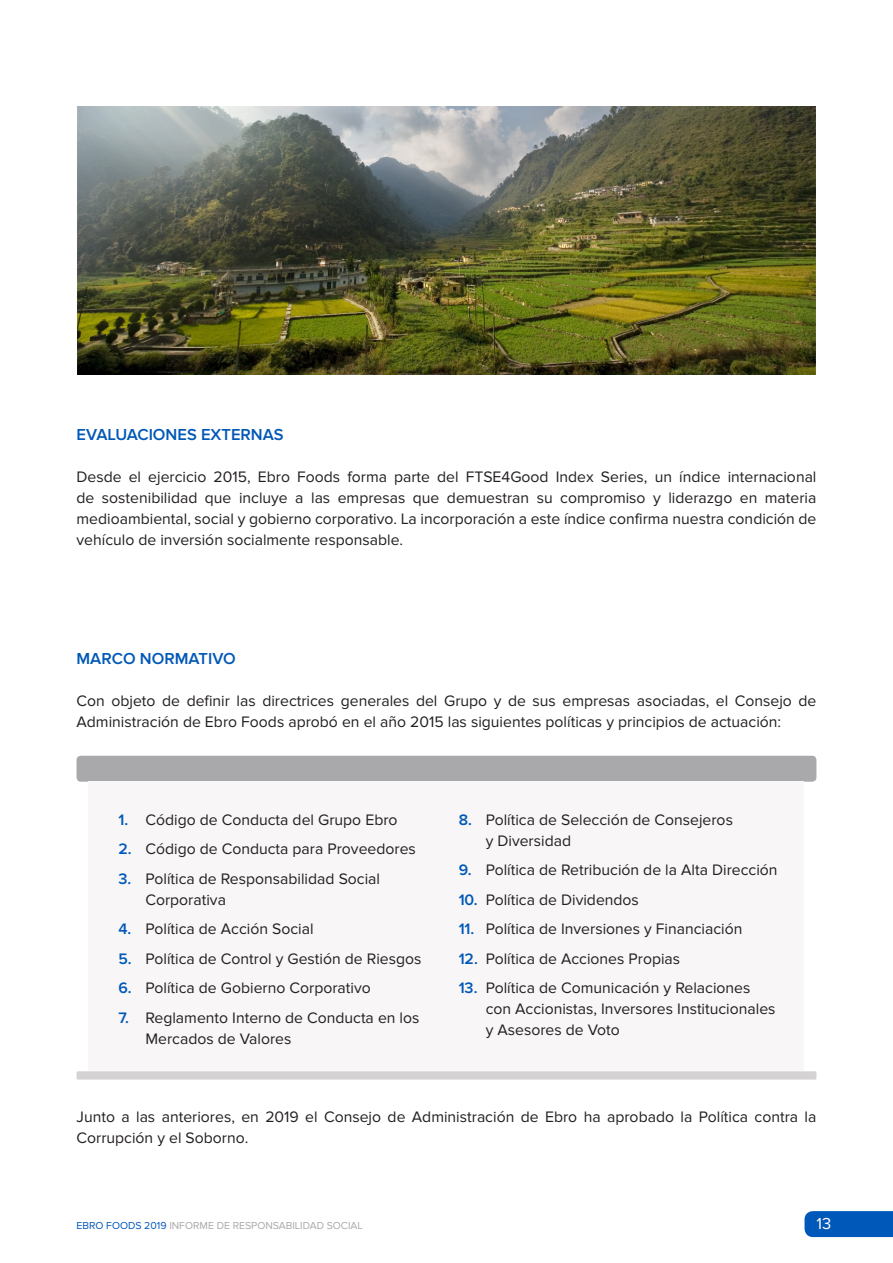
<style>
.page{position:relative;width:893px;height:1263px;background:#fff}
.page>*{position:absolute;margin:0;border:0;box-sizing:border-box;transform-origin:0 0}
._002_ladillo{font:600 16.5px "Proxima Nova";color:#0058b8}
.t1{font:16.5px "Proxima Nova";color:#fff}
._001_texto_seguido{font:15.75px/21px "Proxima Nova";color:#231f20}
._001_texto_seguido_l{font:15.75px/21px "Proxima Nova";color:#231f20}
.t2{font:10.5px "Proxima Nova";color:#a9a8aa}
.s1{font-weight:600;color:#0058b8}
.s2{color:#0058b8}
</style>
<div class="page">
<div style="left:804px;top:1211px;width:89px;height:26px;background:#0058b8"></div>
<div style="left:77px;top:756px;width:739px;height:26px;background:#a9a8aa;border-radius:4px"></div>
<div style="left:89px;top:782px;width:715px;height:289px;background:#f8f6f6"></div>
<div style="left:77px;top:1071px;width:739px;height:8px;background:#d5d2d4;border-radius:2px"></div>
<img style="left:77px;top:106px;width:739px;height:268px">
<p class="_002_ladillo" style="left:77px;top:425px;width:208px">EVALUACIONES EXTERNAS</p>
<p class="_001_texto_seguido" style="left:77px;top:467px;width:741px;text-align:justify">Desde el ejercicio 2015, Ebro Foods forma parte del FTSE4Good Index Series, un índice internacional de sostenibilidad que incluye a las empresas que demuestran su compromiso y liderazgo en materia medioambiental, social y gobierno corporativo. La incorporación a este índice confirma nuestra condición de vehículo de inversión socialmente responsable.</p>
<p class="_002_ladillo" style="left:77px;top:649px;width:161px">MARCO NORMATIVO</p>
<p class="_001_texto_seguido" style="left:77px;top:690px;width:741px">Con objeto de definir las directrices generales del Grupo y de sus empresas asociadas, el Consejo de<br>Administración de Ebro Foods aprobó en el año 2015 las siguientes políticas y principios de actuación:</p>
<p class="_001_texto_seguido_l" style="left:118px;top:809px;width:281px"><span class="s1">1.</span> Código de Conducta del Grupo Ebro</p>
<p class="_001_texto_seguido_l" style="left:118px;top:838px;width:299px"><span class="s1">2.</span> Código de Conducta para Proveedores</p>
<p class="_001_texto_seguido_l" style="left:145px;top:868px;width:236px;text-indent:-27px"><span class="s1">3.</span> Política de Responsabilidad Social<br>Corporativa</p>
<p class="_001_texto_seguido_l" style="left:118px;top:918px;width:197px"><span class="s1">4.</span> Política de Acción Social</p>
<p class="_001_texto_seguido_l" style="left:118px;top:948px;width:305px"><span class="s1">5.</span> Política de Control y Gestión de Riesgos</p>
<p class="_001_texto_seguido_l" style="left:118px;top:977px;width:254px"><span class="s1">6.</span> Política de Gobierno Corporativo</p>
<p class="_001_texto_seguido_l" style="left:145px;top:1007px;width:276px;text-indent:-27px"><span class="s1">7.</span> Reglamento Interno de Conducta en los<br>Mercados de Valores</p>
<p class="_001_texto_seguido_l" style="left:486px;top:809px;width:249px;text-indent:-27px"><span class="s1">8.</span> Política de Selección de Consejeros y Diversidad</p>
<p class="_001_texto_seguido_l" style="left:459px;top:859px;width:320px"><span class="s1">9.</span> Política de Retribución de la Alta Dirección</p>
<p class="_001_texto_seguido_l" style="left:459px;top:889px;width:182px"><span class="s1">10.</span> Política de Dividendos</p>
<p class="_001_texto_seguido_l" style="left:459px;top:918px;width:285px"><span class="s1">11.</span> Política de Inversiones y Financiación</p>
<p class="_001_texto_seguido_l" style="left:459px;top:948px;width:223px"><span class="s1">12.</span> Política de Acciones Propias</p>
<p class="_001_texto_seguido" style="left:486px;top:977px;width:291px;text-indent:-27px"><span class="s1">13.</span> Política de Comunicación y Relaciones con Accionistas, Inversores Institucionales y Asesores de Voto</p>
<p class="_001_texto_seguido" style="left:77px;top:1107px;width:741px">Junto a las anteriores, en 2019 el Consejo de Administración de Ebro ha aprobado la Política contra la<br>Corrupción y el Soborno.</p>
<p class="t2" style="left:77px;top:1219px;width:288px"><span class="s2">EBRO FOODS 2019</span> INFORME DE RESPONSABILIDAD SOCIAL</p>
<p class="t1" style="left:816px;top:1214px;width:16px">13</p>
</div>
